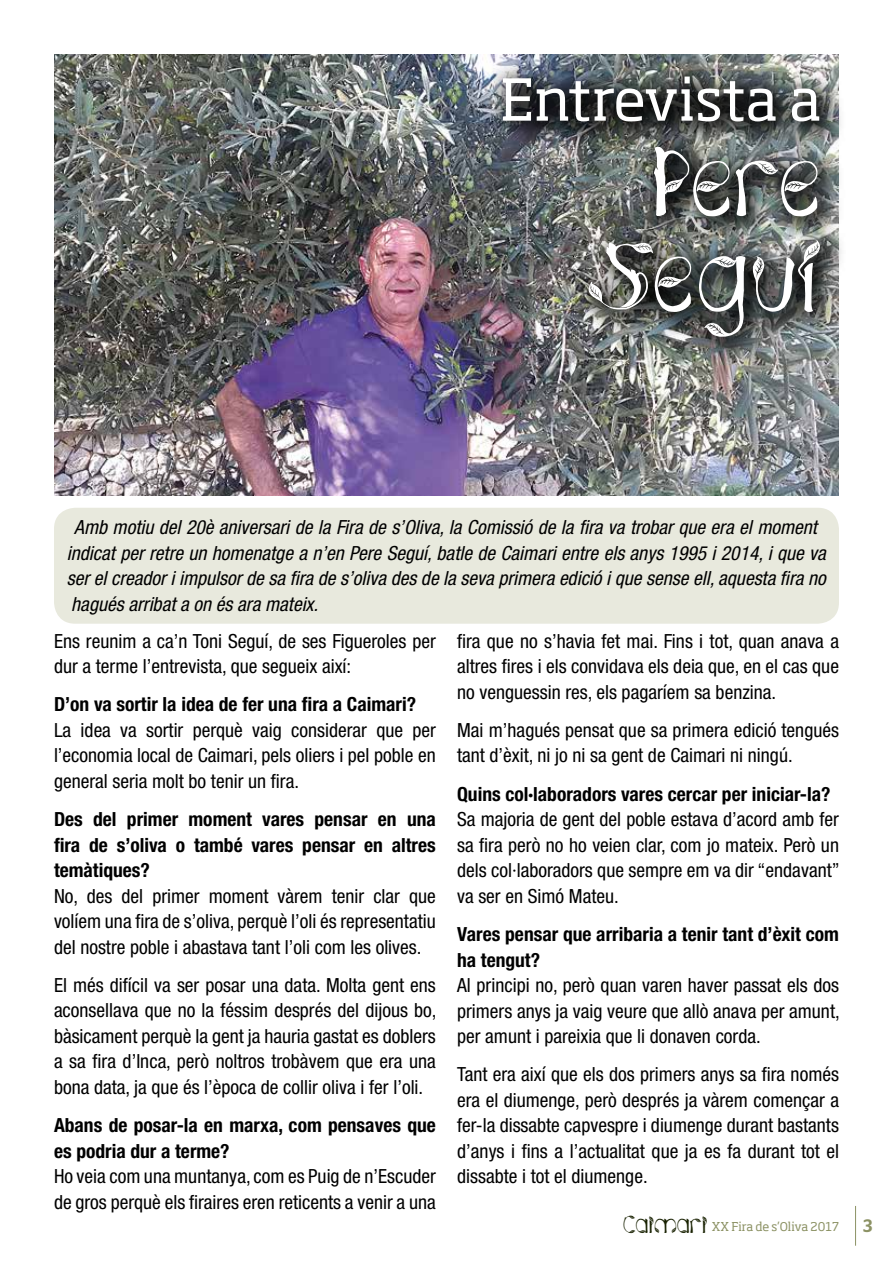
<style>
.page{position:relative;width:893px;height:1263px;background:#fff}
.page>*{position:absolute;margin:0;border:0;box-sizing:border-box;transform-origin:0 0}
.t1{font:98.7px/95.6px "Hojasdeplata";color:#fff;text-align:right}
.t2{font:57px "Soho Std";letter-spacing:-.02em;color:#fff}
.t3{font:condensed 19.5px/25.5px "Helvetica Neue LT Std";color:#000;text-align:justify}
.t4{font:italic condensed 19.5px/25.5px "Helvetica Neue LT Std";color:#000}
.t5{font:700 condensed 19.5px/25.5px "Helvetica Neue LT Std";color:#000}
.t6{font:500 18px "Stag Sans";color:#8c9264}
.t7{font:12px "Soho Std";color:#8c9264}
.s1{font-family:"Hojasdeplata";font-size:25.5px;color:#182100}
</style>
<div class="page">
<hr style="left:855px;top:1206px;width:1px;height:40px;background:#8c9264">
<img style="left:54px;top:54px;width:785px;height:442px">
<img style="left:486px;top:60px;width:356px;height:304px">
<div style="left:54px;top:508px;width:785px;height:116px;background:#e8e9dd;border-radius:21px"></div>
<h2 class="t2" style="left:500px;top:64px;width:323px">Entrevista a</h2>
<h1 class="t1" style="left:591px;top:138px;width:232px">Pere<br>Seguí</h1>
<p class="t4" style="left:67px;top:515px;width:760px;text-indent:8px">Amb motiu del 20è aniversari de la Fira de s’Oliva, la Comissió de la fira va trobar que era el moment indicat per retre un homenatge a n’en Pere Seguí, batle de Caimari entre els anys 1995 i 2014, i que va ser el creador i impulsor de sa fira de s’oliva des de la seva primera edició i que sense ell, aquesta fira no hagués arribat a on és ara mateix.</p>
<p class="t3" style="left:54px;top:628px;width:383px">Ens reunim a ca’n Toni Seguí, de ses Figueroles per dur a terme l’entrevista, que segueix així:</p>
<p class="t5" style="left:54px;top:691px;width:364px">D’on va sortir la idea de fer una fira a Caimari?</p>
<p class="t3" style="left:54px;top:717px;width:383px">La idea va sortir perquè vaig considerar que per l’economia local de Caimari, pels oliers i pel poble en general seria molt bo tenir un fira.</p>
<p class="t5" style="left:54px;top:806px;width:383px;text-align:justify">Des del primer moment vares pensar en una fira de s’oliva o també vares pensar en altres temàtiques?</p>
<p class="t3" style="left:54px;top:883px;width:383px">No, des del primer moment vàrem tenir clar que volíem una fira de s’oliva, perquè l’oli és representatiu del nostre poble i abastava tant l’oli com les olives.</p>
<p class="t3" style="left:54px;top:972px;width:384px">El més difícil va ser posar una data. Molta gent ens aconsellava que no la féssim després del dijous bo, bàsicament perquè la gent ja hauria gastat es doblers a sa fira d’Inca, però noltros trobàvem que era una bona data, ja que és l’època de collir oliva i fer l’oli.</p>
<p class="t5" style="left:54px;top:1112px;width:383px">Abans de posar-la en marxa, com pensaves que es podria dur a terme?</p>
<p class="t3" style="left:54px;top:1163px;width:383px">Ho veia com una muntanya, com es Puig de n’Escuder de gros perquè els firaires eren reticents a venir a una</p>
<p class="t3" style="left:457px;top:628px;width:383px">fira que no s’havia fet mai. Fins i tot, quan anava a altres fires i els convidava els deia que, en el cas que no venguessin res, els pagaríem sa benzina.</p>
<p class="t3" style="left:457px;top:717px;width:383px">Mai m’hagués pensat que sa primera edició tengués tant d’èxit, ni jo ni sa gent de Caimari ni ningú.</p>
<p class="t5" style="left:457px;top:781px;width:375px">Quins col·laboradors vares cercar per iniciar-la?</p>
<p class="t3" style="left:457px;top:806px;width:384px">Sa majoria de gent del poble estava d’acord amb fer sa fira però no ho veien clar, com jo mateix. Però un dels col·laboradors que sempre em va dir “endavant” va ser en Simó Mateu.</p>
<p class="t5" style="left:457px;top:921px;width:383px">Vares pensar que arribaria a tenir tant d’èxit com ha tengut?</p>
<p class="t3" style="left:457px;top:972px;width:384px">Al principi no, però quan varen haver passat els dos primers anys ja vaig veure que allò anava per amunt, per amunt i pareixia que li donaven corda.</p>
<p class="t3" style="left:457px;top:1061px;width:383px">Tant era així que els dos primers anys sa fira només era el diumenge, però després ja vàrem començar a fer-la dissabte capvespre i diumenge durant bastants d’anys i fins a l’actualitat que ja es fa durant tot el dissabte i tot el diumenge.</p>
<p class="t7" style="left:623px;top:1219px;width:217px"><span class="s1">Caimari</span> XX Fira de s’Oliva 2017</p>
<p class="t6" style="left:863px;top:1215px;width:11px">3</p>
</div>
